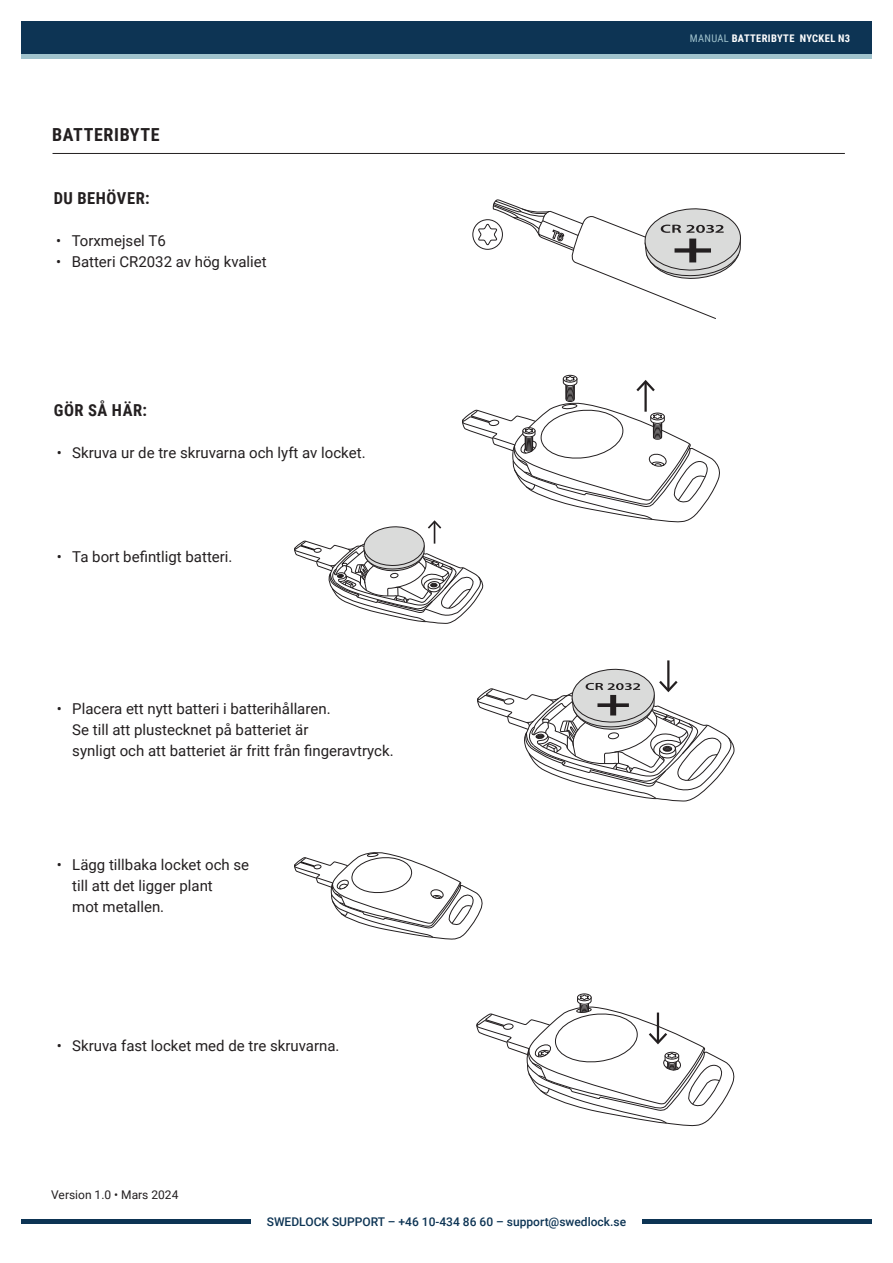
<style>
.page{position:relative;width:893px;height:1263px;background:#fff}
.page>*{position:absolute;margin:0;border:0;box-sizing:border-box;transform-origin:0 0}
.t1{font:700 18px "Roboto Condensed";letter-spacing:.035em;color:#231f20}
.t2{font:700 16.5px "Roboto Condensed";letter-spacing:.035em;color:#231f20}
.t3{font:15px/21px "Roboto";color:#231f20}
.t4{font:500 12px "Roboto";color:#0d3454}
.t5{font:12px "Roboto";color:#231f20}
.t6{font:700 10.5px "Roboto Condensed";letter-spacing:.035em;color:#fff}
.s1{font-weight:400;color:#a0c3cd}
</style>
<div class="page">
<div style="left:21px;top:21px;width:851px;height:36px;background:#0d3454"></div>
<div style="left:21px;top:54px;width:851px;height:5px;background:#a0c3cd"></div>
<hr style="left:21px;top:1219px;width:230px;height:4px;background:#0d3454">
<hr style="left:642px;top:1219px;width:230px;height:4px;background:#0d3454">
<hr style="left:53px;top:153px;width:792px;height:1px;background:#231f20">
<svg style="left:294px;top:375px;width:426px;height:249px"></svg>
<svg style="left:294px;top:852px;width:189px;height:88px"></svg>
<hr style="left:667px;top:660px;width:2px;height:30px;background:#231f20">
<svg style="left:477px;top:667px;width:258px;height:135px"></svg>
<div style="left:577px;top:993px;width:14px;height:8px;border:1px solid #231f20;border-radius:50%"></div>
<svg style="left:476px;top:994px;width:259px;height:132px"></svg>
<div style="left:472px;top:219px;width:31px;height:31px;border:1px solid #231f20;border-radius:50%"></div>
<svg style="left:478px;top:200px;width:263px;height:119px"></svg>
<p class="t1" style="left:52px;top:122px;width:109px">BATTERIBYTE</p>
<p class="t2" style="left:54px;top:186px;width:98px">DU BEHÖVER:</p>
<p class="t3" style="left:56px;top:229px;width:111px">• Torxmejsel T6</p>
<p class="t3" style="left:56px;top:250px;width:212px">• Batteri CR2032 av hög kvaliet</p>
<p class="t2" style="left:54px;top:399px;width:95px">GÖR SÅ HÄR:</p>
<p class="t3" style="left:57px;top:442px;width:310px">• Skruva ur de tre skruvarna och lyft av locket.</p>
<p class="t3" style="left:57px;top:546px;width:177px">• Ta bort befintligt batteri.</p>
<p class="t3" style="left:72px;top:697px;width:323px;text-indent:-15px">• Placera ett nytt batteri i batterihållaren.<br>Se till att plustecknet på batteriet är<br>synligt och att batteriet är fritt från fingeravtryck.</p>
<p class="t3" style="left:72px;top:854px;width:178px;text-indent:-15px">• Lägg tillbaka locket och se till att det ligger plant<br>mot metallen.</p>
<p class="t3" style="left:57px;top:1035px;width:284px">• Skruva fast locket med de tre skruvarna.</p>
<p class="t5" style="left:51px;top:1186px;width:129px">Version 1.0 • Mars 2024</p>
<p class="t4" style="left:267px;top:1213px;width:361px">SWEDLOCK SUPPORT – +46 10-434 86 60 – support@swedlock.se</p>
<p class="t6" style="left:690px;top:31px;width:162px"><span class="s1">MANUAL</span> BATTERIBYTE NYCKEL N3</p>
</div>
